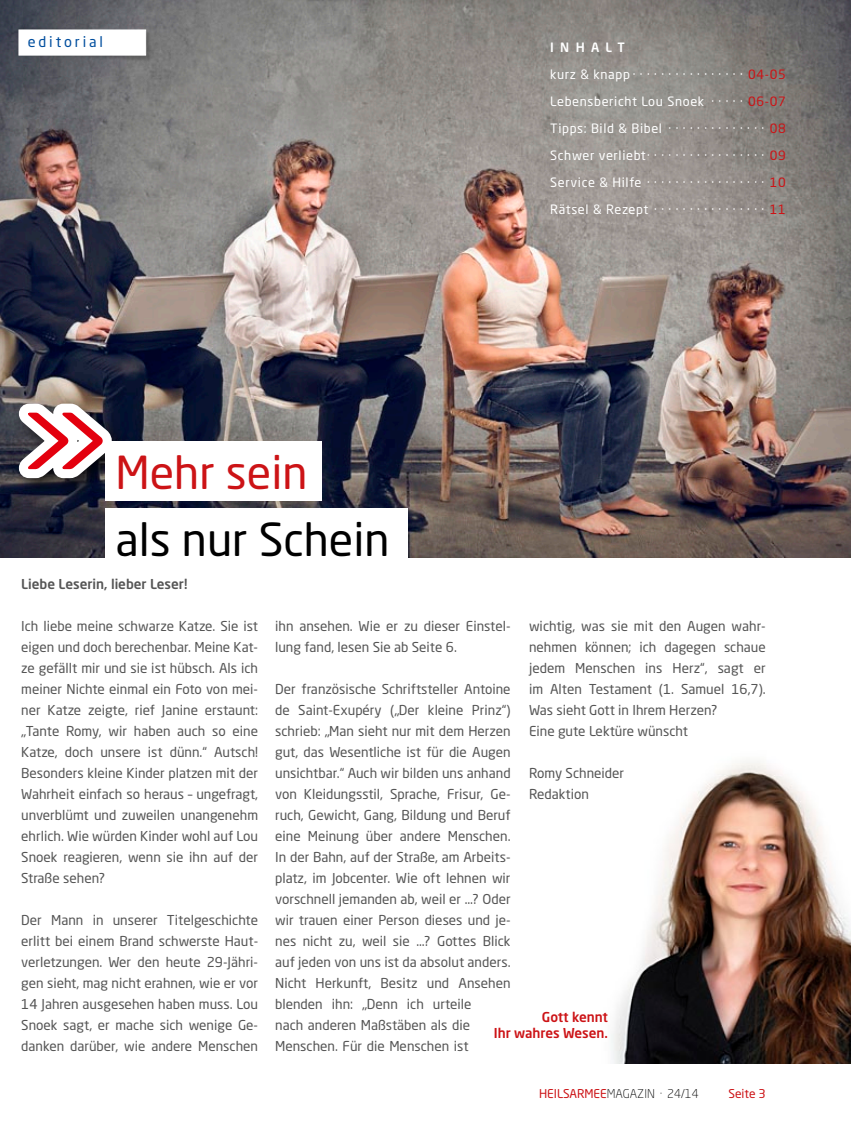
<style>
.page{position:relative;width:851px;height:1127px;background:#fff}
.page>*{position:absolute;margin:0;border:0;box-sizing:border-box;transform-origin:0 0}
.t1{font:45px "Neo Sans Std";color:#000}
.t2{font:45px "Neo Sans Std";color:#cc1316}
.t3{font:14.55px "Neo Sans Std";letter-spacing:.2em;color:#004e9e}
.t4{font:13.5px/21px "Neo Sans Std";color:#555}
.t5{font:500 13.5px "Neo Sans Std";color:#555}
.t6{font:500 13.5px/16.2px "Neo Sans Std";color:#cc1316;text-align:right}
.t7{font:12.75px/27px "Neo Sans Std";letter-spacing:.05em;color:#fff}
.t8{font:300 12px "Neo Sans Std";color:#000}
.t9{font:12px "Neo Sans Std";color:#cc1316}
.s1{font-weight:500}
.s2{color:#cc1316}
.s3{font-weight:400;color:#cc1316}
</style>
<div class="page">
<img style="left:0;top:0;width:850px;height:557px">
<img style="left:611px;top:761px;width:239px;height:302px">
<img style="left:10px;top:16px;width:145px;height:52px">
<div style="left:19px;top:30px;width:127px;height:25px;background:#fff"></div>
<div style="left:11px;top:396px;width:121px;height:102px;background:#000;opacity:.75"></div>
<svg style="left:11px;top:397px;width:108px;height:86px"></svg>
<div style="left:105px;top:441px;width:216px;height:59px;background:#fff"></div>
<div style="left:105px;top:508px;width:302px;height:60px;background:#fff"></div>
<p class="t3" style="left:28px;top:33px;width:77px">editorial</p>
<h1 class="t2" style="left:115px;top:445px;width:193px">Mehr sein</h1>
<h1 class="t1" style="left:115px;top:512px;width:275px">als nur Schein</h1>
<p class="t7" style="left:550px;top:34px;width:237px"><span class="s1">INHALT<br></span>kurz &amp; knapp · · · · · · · · · · · · · · · · <span class="s2">04-05<br></span>Lebensbericht Lou Snoek · · · · · <span class="s2">06-07<br></span>Tipps: Bild &amp; Bibel · · · · · · · · · · · · · · <span class="s2">08<br></span>Schwer verliebt · · · · · · · · · · · · · · · · · <span class="s2">09<br></span>Service &amp; Hilfe · · · · · · · · · · · · · · · · · <span class="s2">10<br></span>Rätsel &amp; Rezept · · · · · · · · · · · · · · · · <span class="s2">11</span></p>
<p class="t5" style="left:21px;top:576px;width:168px">Liebe Leserin, lieber Leser!</p>
<p class="t4" style="left:21px;top:615px;width:238px;text-align:justify">Ich liebe meine schwarze Katze. Sie ist eigen und doch berechenbar. Meine Kat&shy;ze gefällt mir und sie ist hübsch. Als ich meiner Nichte einmal ein Foto von mei&shy;ner Katze zeigte, rief Janine erstaunt: „Tante Romy, wir haben auch so eine Katze, doch unsere ist dünn.“ Autsch!<br>Besonders kleine Kinder platzen mit der Wahrheit einfach so heraus – ungefragt, unverblümt und zuweilen unangenehm ehrlich. Wie würden Kinder wohl auf Lou Snoek reagieren, wenn sie ihn auf der Straße sehen?</p>
<p class="t4" style="left:21px;top:909px;width:238px;text-align:justify">Der Mann in unserer Titelgeschichte erlitt bei einem Brand schwerste Haut&shy;verletzungen. Wer den heute 29-Jähri&shy;gen sieht, mag nicht erahnen, wie er vor 14 Jahren ausgesehen haben muss. Lou Snoek sagt, er mache sich wenige Ge&shy;danken darüber, wie andere Menschen</p>
<p class="t4" style="left:275px;top:615px;width:237px">ihn ansehen. Wie er zu dieser Einstel&shy;lung fand, lesen Sie ab Seite 6.</p>
<p class="t4" style="left:275px;top:678px;width:237px">Der französische Schriftsteller Antoine de Saint-Exupéry („Der kleine Prinz“) schrieb: „Man sieht nur mit dem Herzen gut, das Wesentliche ist für die Augen unsichtbar.“ Auch wir bilden uns anhand von Kleidungsstil, Sprache, Frisur, Ge&shy;ruch, Gewicht, Gang, Bildung und Beruf eine Meinung über andere Menschen.<br>In der Bahn, auf der Straße, am Arbeits&shy;platz, im Jobcenter. Wie oft lehnen wir vorschnell jemanden ab, weil er …? Oder wir trauen einer Person dieses und je&shy;nes nicht zu, weil sie …? Gottes Blick auf jeden von uns ist da absolut anders.<br>Nicht Herkunft, Besitz und Ansehen blenden ihn: „Denn ich urteile<br>nach anderen Maßstäben als die Menschen. Für die Menschen ist</p>
<p class="t4" style="left:529px;top:616px;width:238px">wichtig, was sie mit den Augen wahr&shy;nehmen können; ich dagegen schaue jedem Menschen ins Herz“, sagt er im Alten Testament (1. Samuel 16,7).<br>Was sieht Gott in Ihrem Herzen?<br>Eine gute Lektüre wünscht</p>
<p class="t4" style="left:529px;top:763px;width:97px">Romy Schneider<br>Redaktion</p>
<p class="t6" style="left:494px;top:1008px;width:115px">Gott kennt<br>Ihr wahres Wesen.</p>
<p class="t8" style="left:539px;top:1086px;width:161px"><span class="s3">HEILSARMEE</span>MAGAZIN · 24/14</p>
<p class="t9" style="left:728px;top:1086px;width:39px">Seite 3</p>
</div>
